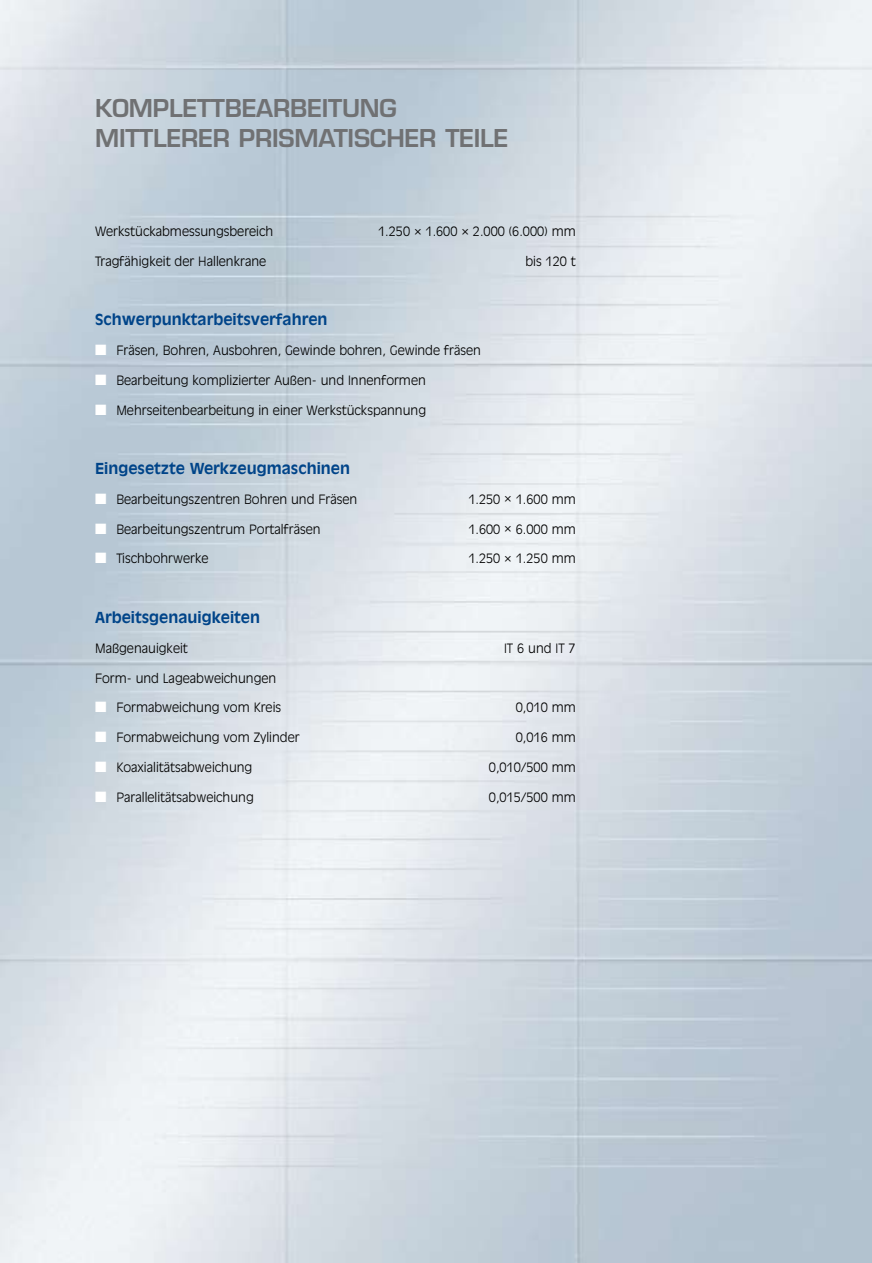
<style>
.page{position:relative;width:872px;height:1263px;background:#fff}
.page>*{position:absolute;margin:0;border:0;box-sizing:border-box;transform-origin:0 0}
.t1{font:600 24px/29.7px "Eurostile";letter-spacing:-.01em;color:#707173}
.t2{font:700 15px "Antique Olive";color:#004489}
.t3{font:300 12.75px "Antique Olive";color:#000}
.s1{color:#fff}
</style>
<div class="page">
<h1 class="t1" style="left:95px;top:93px;width:415px">KOMPLETTBEARBEITUNG<br>MITTLERER PRISMATISCHER TEILE</h1>
<p class="t3" style="left:95px;top:224px;width:180px">Werkstückabmessungsbereich</p>
<p class="t3" style="left:378px;top:224px;width:199px">1.250 × 1.600 × 2.000 (6.000) mm</p>
<p class="t3" style="left:95px;top:254px;width:173px">Tragfähigkeit der Hallenkrane</p>
<p class="t3" style="left:525px;top:254px;width:52px">bis 120 t</p>
<p class="t2" style="left:95px;top:311px;width:234px">Schwerpunktarbeitsverfahren</p>
<p class="t3" style="left:95px;top:343px;width:387px"><span class="s1">■</span> Fräsen, Bohren, Ausbohren, Gewinde bohren, Gewinde fräsen</p>
<p class="t3" style="left:95px;top:373px;width:332px"><span class="s1">■</span> Bearbeitung komplizierter Außen- und Innenformen</p>
<p class="t3" style="left:95px;top:402px;width:332px"><span class="s1">■</span> Mehrseitenbearbeitung in einer Werkstückspannung</p>
<p class="t2" style="left:95px;top:459px;width:256px">Eingesetzte Werkzeugmaschinen</p>
<p class="t3" style="left:95px;top:492px;width:264px"><span class="s1">■</span> Bearbeitungszentren Bohren und Fräsen</p>
<p class="t3" style="left:468px;top:492px;width:109px">1.250 × 1.600 mm</p>
<p class="t3" style="left:95px;top:521px;width:227px"><span class="s1">■</span> Bearbeitungszentrum Portalfräsen</p>
<p class="t3" style="left:468px;top:521px;width:109px">1.600 × 6.000 mm</p>
<p class="t3" style="left:95px;top:551px;width:115px"><span class="s1">■</span> Tischbohrwerke</p>
<p class="t3" style="left:468px;top:551px;width:109px">1.250 × 1.250 mm</p>
<p class="t2" style="left:95px;top:608px;width:167px">Arbeitsgenauigkeiten</p>
<p class="t3" style="left:95px;top:640px;width:94px">Maßgenauigkeit</p>
<p class="t3" style="left:504px;top:640px;width:73px">IT 6 und IT 7</p>
<p class="t3" style="left:95px;top:670px;width:183px">Form- und Lageabweichungen</p>
<p class="t3" style="left:95px;top:700px;width:188px"><span class="s1">■</span> Formabweichung vom Kreis</p>
<p class="t3" style="left:516px;top:700px;width:61px">0,010 mm</p>
<p class="t3" style="left:95px;top:730px;width:206px"><span class="s1">■</span> Formabweichung vom Zylinder</p>
<p class="t3" style="left:516px;top:730px;width:61px">0,016 mm</p>
<p class="t3" style="left:95px;top:760px;width:159px"><span class="s1">■</span> Koaxialitätsabweichung</p>
<p class="t3" style="left:489px;top:760px;width:88px">0,010/500 mm</p>
<p class="t3" style="left:95px;top:789px;width:160px"><span class="s1">■</span> Parallelitätsabweichung</p>
<p class="t3" style="left:489px;top:789px;width:88px">0,015/500 mm</p>
</div>
